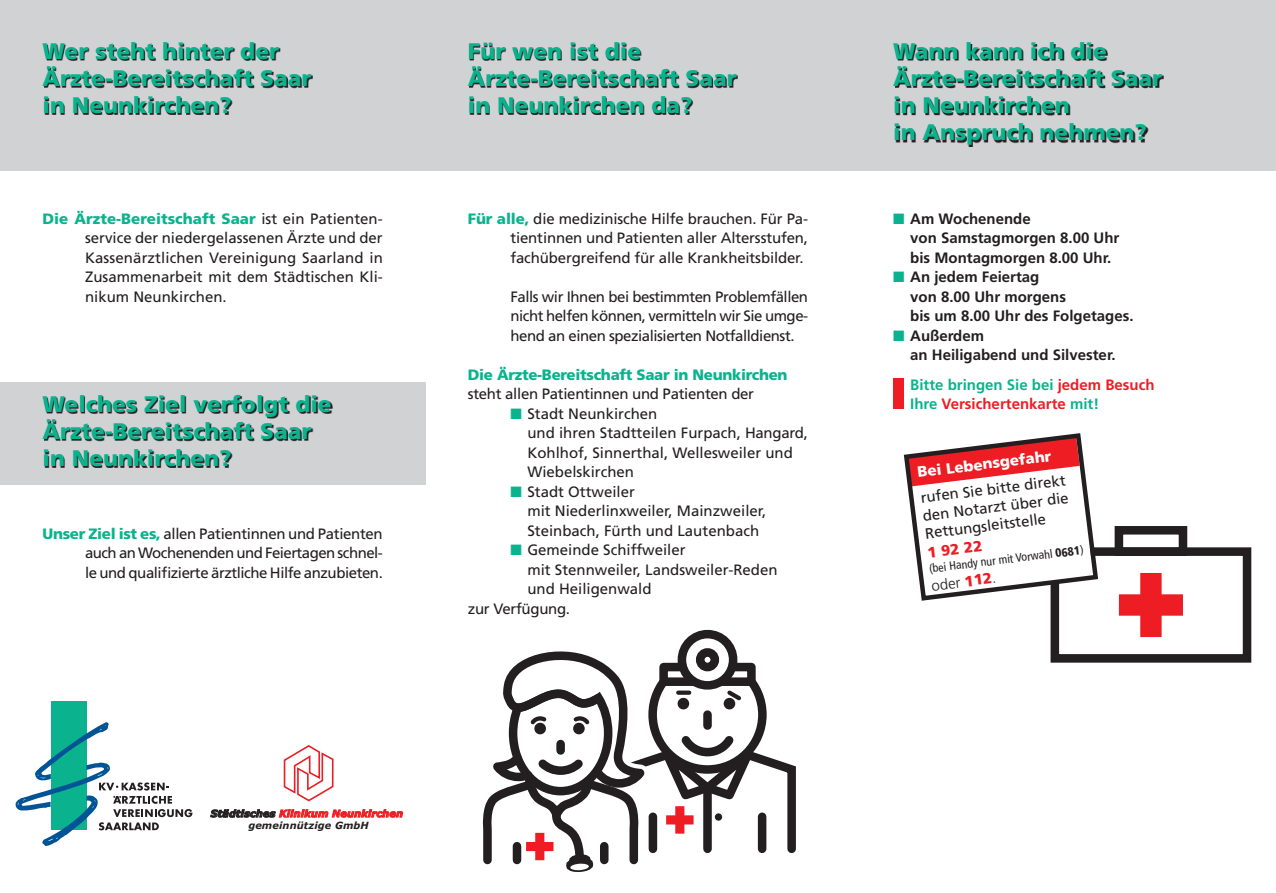
<style>
.page{position:relative;width:1276px;height:893px;background:#fff}
.page>*{position:absolute;margin:0;border:0;box-sizing:border-box;transform-origin:0 0}
.t1{font:900 22.5px/27px "Frutiger LT Std";color:#0ab38d}
.t2{font:15px/19.5px "Frutiger LT Std";color:#231f20;text-align:justify}
.t3{font:700 15px/19.5px "Frutiger LT Std";color:#231f20}
.t4{font:700 15px/19.5px "Frutiger LT Std";color:#ee1d23}
.t5{font:15px "Frutiger LT Std";letter-spacing:-.02em;color:#231f20}
.t6{font:900 15px "Frutiger LT Std";letter-spacing:-.02em;color:#0ab38d}
.t7{font:900 15px "Frutiger LT Std";color:#fff}
.t8{font:300 15px "Frutiger LT Std";color:#231f20}
.t9{font:900 15px "Frutiger LT Std";color:#ee1d23}
.t10{font:condensed 12px "Frutiger LT Std";color:#231f20}
.t11{font:italic 700 9.9px/11.9px "Verdana";letter-spacing:.01em;color:#231f20;text-align:center}
.s1{font-weight:900;color:#0ab38d}
.s2{color:#0ab38d}
.s3{color:#ee1d23}
.s4{font-weight:900}
.s5{font-weight:900;color:#ee1d23}
</style>
<div class="page">
<div style="left:1050px;top:547px;width:201px;height:116px;border:9px solid #231f20"></div>
<svg style="left:1119px;top:573px;width:64px;height:64px"></svg>
<div style="left:1114px;top:526px;width:73px;height:30px;border:9px solid #231f20"></div>
<div style="left:425px;top:0;width:425px;height:170px;background:#d1d2d4"></div>
<div style="left:0;top:0;width:425px;height:170px;background:#d1d2d4"></div>
<svg style="left:44px;top:44px;width:269px;height:71px"></svg>
<div style="left:0;top:383px;width:425px;height:102px;background:#d1d2d4"></div>
<svg style="left:44px;top:396px;width:288px;height:72px"></svg>
<div style="left:51px;top:702px;width:35px;height:128px;background:#0ab38d"></div>
<svg style="left:15px;top:722px;width:177px;height:124px"></svg>
<svg style="left:469px;top:44px;width:269px;height:71px"></svg>
<div style="left:850px;top:0;width:426px;height:170px;background:#d1d2d4"></div>
<svg style="left:895px;top:44px;width:268px;height:102px"></svg>
<div style="left:893px;top:378px;width:10px;height:31px;background:#ee1d23"></div>
<svg style="left:903px;top:433px;width:197px;height:170px"></svg>
<svg style="left:482px;top:629px;width:314px;height:243px"></svg>
<svg style="left:283px;top:745px;width:51px;height:57px"></svg>
<svg style="left:210px;top:809px;width:193px;height:9px"></svg>
<h1 class="t1" style="left:43px;top:38px;width:270px">Wer steht hinter der<br>Ärzte-Bereitschaft Saar in Neunkirchen?</h1>
<p class="t2" style="left:85px;top:209px;width:299px;text-indent:-43px"><span class="s1">Die Ärzte-Bereitschaft Saar</span> ist ein Patienten&shy;service der niedergelassenen Ärzte und der Kassenärztlichen Vereinigung Saarland in Zusammenarbeit mit dem Städtischen Kli&shy;nikum Neunkirchen.</p>
<h1 class="t1" style="left:43px;top:391px;width:291px">Welches Ziel verfolgt die<br>Ärzte-Bereitschaft Saar in Neunkirchen?</h1>
<p class="t2" style="left:85px;top:524px;width:299px;text-indent:-43px"><span class="s1">Unser Ziel ist es,</span> allen Patientinnen und Patienten auch an Wochenenden und Feiertagen schnel&shy;le und qualifizierte ärztliche Hilfe anzubieten.</p>
<h1 class="t1" style="left:468px;top:38px;width:270px">Für wen ist die<br>Ärzte-Bereitschaft Saar in Neunkirchen da?</h1>
<p class="t2" style="left:510px;top:209px;width:299px;text-indent:-43px"><span class="s1">Für alle,</span> die medizinische Hilfe brauchen. Für Pa&shy;tientinnen und Patienten aller Altersstufen, fachübergreifend für alle Krankheitsbilder.</p>
<p class="t2" style="left:510px;top:287px;width:299px">Falls wir Ihnen bei bestimmten Problemfällen nicht helfen können, vermitteln wir Sie umge&shy;hend an einen spezialisierten Notfalldienst.</p>
<p class="t6" style="left:468px;top:366px;width:321px">Die Ärzte-Bereitschaft Saar in Neunkirchen</p>
<p class="t5" style="left:468px;top:385px;width:288px">steht allen Patientinnen und Patienten der</p>
<p class="t2" style="left:527px;top:404px;width:282px;text-align:left;text-indent:-17px"><span class="s2">■</span> Stadt Neunkirchen<br>und ihren Stadtteilen Furpach, Hangard,<br>Kohlhof, Sinnerthal, Wellesweiler und<br>Wiebelskirchen</p>
<p class="t2" style="left:527px;top:482px;width:240px;text-align:left;text-indent:-17px"><span class="s2">■</span> Stadt Ottweiler<br>mit Niederlinxweiler, Mainzweiler,<br>Steinbach, Fürth und Lautenbach</p>
<p class="t2" style="left:510px;top:540px;width:177px"><span class="s2">■</span> Gemeinde Schiffweiler</p>
<p class="t2" style="left:527px;top:560px;width:252px">mit Stennweiler, Landsweiler-Reden</p>
<p class="t2" style="left:527px;top:579px;width:126px">und Heiligenwald</p>
<p class="t5" style="left:468px;top:600px;width:104px">zur Verfügung.</p>
<p class="t11" style="left:211px;top:807px;width:194px">Städtisches <span class="s3">Klinikum Neunkirchen </span>gemeinnützige GmbH</p>
<h1 class="t1" style="left:893px;top:38px;width:270px">Wann kann ich die<br>Ärzte-Bereitschaft Saar in Neunkirchen<br>in Anspruch nehmen?</h1>
<p class="t3" style="left:910px;top:209px;width:211px;text-indent:-17px"><span class="s2">■</span> Am Wochenende<br>von Samstagmorgen 8.00 Uhr bis Montagmorgen 8.00 Uhr.</p>
<p class="t3" style="left:910px;top:267px;width:225px;text-indent:-17px"><span class="s2">■</span> An jedem Feiertag<br>von 8.00 Uhr morgens<br>bis um 8.00 Uhr des Folgetages.</p>
<p class="t3" style="left:910px;top:326px;width:207px;text-indent:-17px"><span class="s2">■</span> Außerdem<br>an Heiligabend und Silvester.</p>
<p class="t4" style="left:910px;top:375px;width:246px"><span class="s2">Bitte bringen Sie bei</span> jedem Besuch<br><span class="s2">Ihre</span> Versichertenkarte <span class="s2">mit!</span></p>
<p class="t7" style="left:916px;top:463px;width:136px;rotate:-7deg">Bei Lebensgefahr</p>
<p class="t2" style="left:919px;top:489px;width:148px;line-height:18px;rotate:-7deg">rufen Sie bitte direkt den Notarzt über die Rettungsleitstelle</p>
<p class="t9" style="left:926px;top:544px;width:57px;rotate:-7deg">1 92 22</p>
<p class="t10" style="left:928px;top:562px;width:157px;rotate:-7deg">(bei Handy nur mit Vorwahl <span class="s4">0681</span>)</p>
<p class="t8" style="left:930px;top:577px;width:67px;rotate:-7deg">oder <span class="s5">112</span>.</p>
</div>
